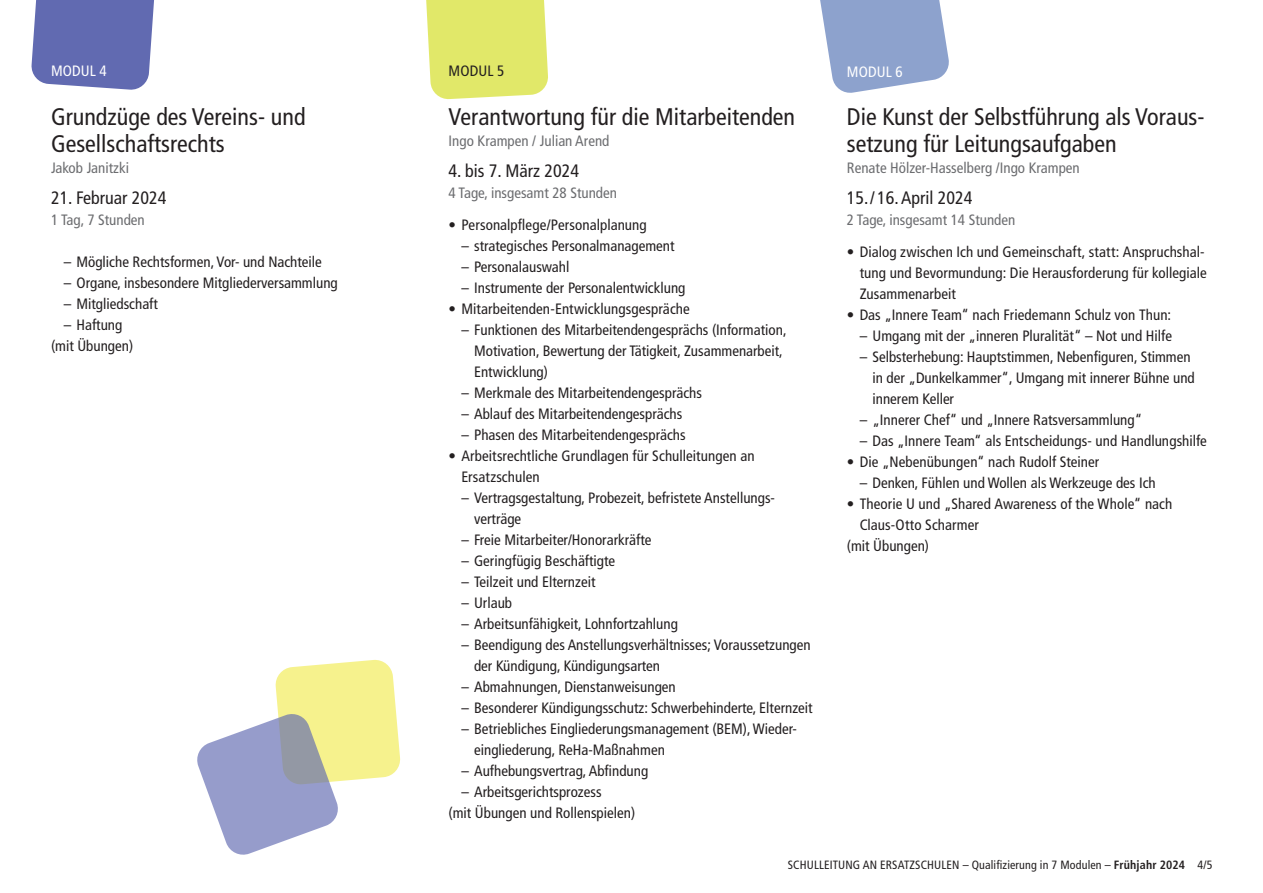
<style>
.page{position:relative;width:1263px;height:893px;background:#fff}
.page>*{position:absolute;margin:0;border:0;box-sizing:border-box;transform-origin:0 0}
.t1{font:condensed 24px/27px "Frutiger LT Pro";color:#231f20}
.t2{font:condensed 18px "Frutiger LT Pro";color:#231f20}
.t3{font:condensed 15px/21px "Frutiger LT Pro";color:#231f20}
.t4{font:condensed 15px "Frutiger LT Pro";color:#6c6d70}
.t5{font:condensed 15px "Frutiger LT Pro";letter-spacing:.005em;color:#fff}
.t6{font:condensed 12px "Frutiger LT Pro";letter-spacing:.01em;color:#231f20}
.s1{font-family:"Frutiger LT Std";font-weight:700}
</style>
<div class="page">
<svg style="left:31px;top:0;width:123px;height:90px;background:#6e77b7"></svg>
<svg style="left:197px;top:659px;width:204px;height:196px"></svg>
<svg style="left:426px;top:0;width:122px;height:100px;background:#e3e974"></svg>
<svg style="left:820px;top:0;width:129px;height:93px;background:#9eb0d4"></svg>
<p class="t5" style="left:51px;top:63px;width:57px">MODUL 4</p>
<h1 class="t1" style="left:51px;top:103px;width:256px">Grundzüge des Vereins- und<br>Gesellschaftsrechts</h1>
<p class="t4" style="left:51px;top:159px;width:80px">Jakob Janitzki</p>
<p class="t2" style="left:51px;top:188px;width:117px">21. Februar 2024</p>
<p class="t4" style="left:51px;top:211px;width:95px">1 Tag, 7 Stunden</p>
<p class="t3" style="left:64px;top:252px;width:260px">– Mögliche Rechtsformen, Vor- und Nachteile</p>
<p class="t3" style="left:64px;top:273px;width:276px">– Organe, insbesondere Mitgliederversammlung</p>
<p class="t3" style="left:64px;top:294px;width:96px">– Mitgliedschaft</p>
<p class="t3" style="left:51px;top:315px;width:84px;text-align:center">– Haftung (mit Übungen)</p>
<p class="t3" style="left:449px;top:61px;width:57px">MODUL 5</p>
<h1 class="t1" style="left:449px;top:103px;width:348px">Verantwortung für die Mitarbeitenden</h1>
<p class="t4" style="left:449px;top:132px;width:162px">Ingo Krampen / Julian Arend</p>
<p class="t2" style="left:449px;top:161px;width:132px">4. bis 7. März 2024</p>
<p class="t4" style="left:449px;top:184px;width:170px">4 Tage, insgesamt 28 Stunden</p>
<p class="t3" style="left:449px;top:214px;width:200px">• Personalpflege/Personalplanung</p>
<p class="t3" style="left:461px;top:235px;width:215px">– strategisches Personalmanagement</p>
<p class="t3" style="left:461px;top:256px;width:110px">– Personalauswahl</p>
<p class="t3" style="left:461px;top:277px;width:226px">– Instrumente der Personalentwicklung</p>
<p class="t3" style="left:449px;top:298px;width:243px">• Mitarbeitenden-Entwicklungsgespräche</p>
<p class="t3" style="left:474px;top:319px;width:314px;text-indent:-13px">– Funktionen des Mitarbeitendengesprächs (Information,<br>Motivation, Bewertung der Tätigkeit, Zusammenarbeit,<br>Entwicklung)</p>
<p class="t3" style="left:461px;top:382px;width:242px">– Merkmale des Mitarbeitendengesprächs</p>
<p class="t3" style="left:461px;top:403px;width:222px">– Ablauf des Mitarbeitendengesprächs</p>
<p class="t3" style="left:461px;top:424px;width:226px">– Phasen des Mitarbeitendengesprächs</p>
<p class="t3" style="left:461px;top:445px;width:295px;text-indent:-13px">• Arbeitsrechtliche Grundlagen für Schulleitungen an<br>Ersatzschulen</p>
<p class="t3" style="left:474px;top:487px;width:301px;text-indent:-13px">– Vertragsgestaltung, Probezeit, befristete Anstellungs&shy;verträge</p>
<p class="t3" style="left:461px;top:529px;width:192px">– Freie Mitarbeiter/Honorarkräfte</p>
<p class="t3" style="left:461px;top:550px;width:155px">– Geringfügig Beschäftigte</p>
<p class="t3" style="left:461px;top:571px;width:136px">– Teilzeit und Elternzeit</p>
<p class="t3" style="left:461px;top:592px;width:52px">– Urlaub</p>
<p class="t3" style="left:461px;top:613px;width:218px">– Arbeitsunfähigkeit, Lohnfortzahlung</p>
<p class="t3" style="left:474px;top:634px;width:338px;text-indent:-13px">– Beendigung des Anstellungsverhältnisses; Voraussetzungen der Kündigung, Kündigungsarten</p>
<p class="t3" style="left:461px;top:676px;width:216px">– Abmahnungen, Dienstanweisungen</p>
<p class="t3" style="left:461px;top:697px;width:353px">– Besonderer Kündigungsschutz: Schwerbehinderte, Elternzeit</p>
<p class="t3" style="left:474px;top:718px;width:324px;text-indent:-13px">– Betriebliches Eingliederungsmanagement (BEM), Wieder&shy;eingliederung, ReHa-Maßnahmen</p>
<p class="t3" style="left:461px;top:760px;width:188px">– Aufhebungsvertrag, Abfindung</p>
<p class="t3" style="left:449px;top:781px;width:188px;text-indent:13px">– Arbeitsgerichtsprozess<br>(mit Übungen und Rollenspielen)</p>
<p class="t5" style="left:847px;top:63px;width:57px">MODUL 6</p>
<h1 class="t1" style="left:847px;top:103px;width:359px">Die Kunst der Selbstführung als Voraus&shy;setzung für Leitungsaufgaben</h1>
<p class="t4" style="left:847px;top:159px;width:234px">Renate Hölzer-Hasselberg /Ingo Krampen</p>
<p class="t2" style="left:847px;top:188px;width:127px">15./ 16. April 2024</p>
<p class="t4" style="left:847px;top:211px;width:170px">2 Tage, insgesamt 14 Stunden</p>
<p class="t3" style="left:860px;top:241px;width:349px;text-indent:-13px">• Dialog zwischen Ich und Gemeinschaft, statt: Anspruchshal&shy;tung und Bevormundung: Die Herausforderung für kollegiale<br>Zusammenarbeit</p>
<p class="t3" style="left:847px;top:304px;width:326px">• Das „Innere Team“ nach Friedemann Schulz von Thun:</p>
<p class="t3" style="left:860px;top:325px;width:314px">– Umgang mit der „inneren Pluralität“ – Not und Hilfe</p>
<p class="t3" style="left:872px;top:346px;width:324px;text-indent:-13px">– Selbsterhebung: Hauptstimmen, Nebenfiguren, Stimmen in der „Dunkelkammer“, Umgang mit innerer Bühne und innerem Keller</p>
<p class="t3" style="left:860px;top:409px;width:284px">– „Innerer Chef“ und „Innere Ratsversammlung“</p>
<p class="t3" style="left:860px;top:430px;width:349px">– Das „Innere Team“ als Entscheidungs- und Handlungshilfe</p>
<p class="t3" style="left:847px;top:451px;width:254px">• Die „Nebenübungen“ nach Rudolf Steiner</p>
<p class="t3" style="left:860px;top:472px;width:298px">– Denken, Fühlen und Wollen als Werkzeuge des Ich</p>
<p class="t3" style="left:847px;top:493px;width:327px">• Theorie U und „Shared Awareness of the Whole“ nach</p>
<p class="t3" style="left:860px;top:514px;width:121px">Claus-Otto Scharmer</p>
<p class="t3" style="left:847px;top:535px;width:84px">(mit Übungen)</p>
<p class="t6" style="left:788px;top:858px;width:426px">SCHULLEITUNG AN ERSATZSCHULEN – Qualifizierung in 7 Modulen – <span class="s1">Frühjahr 2024</span> 4/5</p>
</div>
